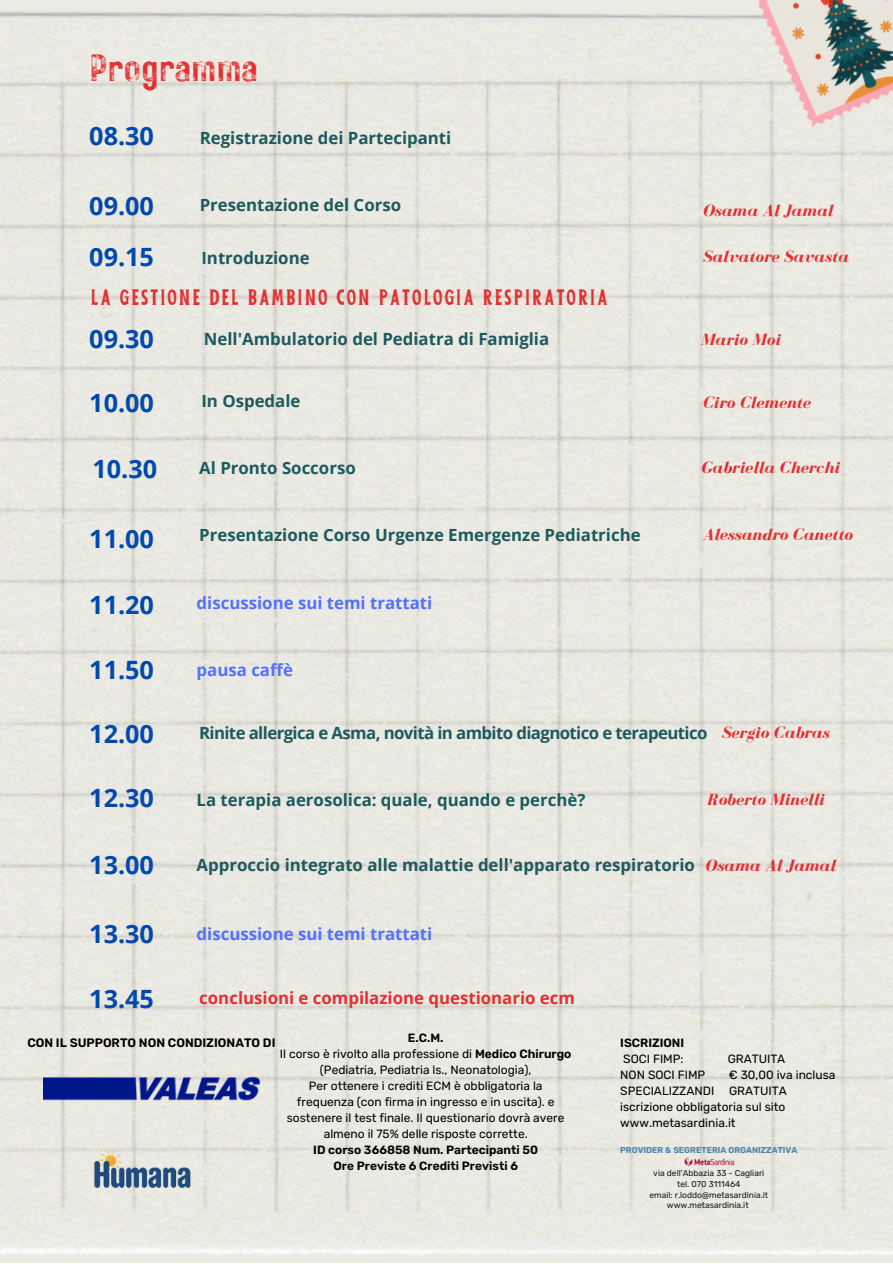
<style>
.page{position:relative;width:893px;height:1264px;background:#fff}
.page>*{position:absolute;margin:0;border:0;box-sizing:border-box;transform-origin:0 0}
.t1{font:37.95px "Rustic Printed Stamp";color:#e43030}
.t2{font:28.35px "Welder Miles";letter-spacing:.095em;color:#e43030}
.t3{font:700 25.2px "Open Sans";color:#004aad}
.t4{font:700 16.8px "Open Sans";color:#1c5a5e}
.t5{font:italic 700 16.8px "Bodoni FLF";color:#e43030}
.t6{font:700 16.8px "Open Sans";color:#5271ff}
.t7{font:700 16.8px "Open Sans";letter-spacing:-.035em;color:#1c5a5e}
.t8{font:700 16.8px "Open Sans";color:#e43030}
.t9{font:600 12.3px "Rubik";color:#000}
.t10{font:12px/16px "Rubik";color:#000;text-align:center}
.t11{font:600 12px/16px "Rubik";color:#000;text-align:center}
.t12{font:8.55px/10.8px "Rubik";color:#111b1e;text-align:center}
.t13{font:600 8.55px "Rubik";color:#4384b0}
.s1{font-weight:600}
</style>
<div class="page">
<img style="left:0;top:0;width:892px;height:1262px">
<img style="left:754px;top:0;width:138px;height:129px">
<img style="left:89px;top:1115px;width:106px;height:105px">
<img style="left:43px;top:1076px;width:217px;height:38px">
<img style="left:683px;top:1155px;width:51px;height:12px">
<h1 class="t1" style="left:89px;top:42px;width:170px">Programma</h1>
<h3 class="t3" style="left:89px;top:118px;width:66px">08.30</h3>
<h3 class="t4" style="left:200px;top:126px;width:253px">Registrazione dei Partecipanti</h3>
<h3 class="t3" style="left:89px;top:188px;width:66px">09.00</h3>
<h3 class="t4" style="left:200px;top:193px;width:203px">Presentazione del Corso</h3>
<h3 class="t3" style="left:89px;top:239px;width:66px">09.15</h3>
<h3 class="t4" style="left:201px;top:245px;width:110px">Introduzione</h3>
<h2 class="t2" style="left:91px;top:283px;width:517px">LA GESTIONE DEL BAMBINO CON PATOLOGIA RESPIRATORIA</h2>
<h3 class="t4" style="left:204px;top:327px;width:347px">Nell'Ambulatorio del Pediatra di Famiglia</h3>
<h3 class="t3" style="left:89px;top:321px;width:66px">09.30</h3>
<h3 class="t3" style="left:89px;top:385px;width:66px">10.00</h3>
<h3 class="t4" style="left:201px;top:389px;width:100px">In Ospedale</h3>
<h3 class="t3" style="left:93px;top:451px;width:66px">10.30</h3>
<h3 class="t4" style="left:199px;top:456px;width:158px">Al Pronto Soccorso</h3>
<h3 class="t3" style="left:89px;top:521px;width:66px">11.00</h3>
<h3 class="t4" style="left:199px;top:523px;width:443px">Presentazione Corso Urgenze Emergenze Pediatriche</h3>
<h3 class="t3" style="left:89px;top:587px;width:66px">11.20</h3>
<h3 class="t6" style="left:197px;top:590px;width:237px">discussione sui temi trattati</h3>
<h3 class="t3" style="left:89px;top:652px;width:66px">11.50</h3>
<h3 class="t6" style="left:197px;top:657px;width:98px">pausa caffè</h3>
<h3 class="t5" style="left:702px;top:201px;width:132px">Osama Al Jamal</h3>
<h3 class="t5" style="left:702px;top:248px;width:147px">Salvatore Savasta</h3>
<h3 class="t5" style="left:701px;top:330px;width:81px">Mario Moi</h3>
<h3 class="t5" style="left:702px;top:394px;width:109px">Ciro Clemente</h3>
<h3 class="t5" style="left:701px;top:459px;width:140px">Gabriella Cherchi</h3>
<h3 class="t5" style="left:702px;top:525px;width:151px">Alessandro Canetto</h3>
<h3 class="t3" style="left:89px;top:716px;width:66px">12.00</h3>
<h3 class="t3" style="left:89px;top:780px;width:66px">12.30</h3>
<h3 class="t7" style="left:199px;top:721px;width:510px">Rinite allergica e Asma, novità in ambito diagnotico e terapeutico</h3>
<h3 class="t5" style="left:721px;top:723px;width:109px">Sergio Cabras</h3>
<h3 class="t4" style="left:197px;top:788px;width:390px">La terapia aerosolica: quale, quando e perchè?</h3>
<h3 class="t5" style="left:707px;top:790px;width:119px">Roberto Minelli</h3>
<h3 class="t3" style="left:89px;top:847px;width:66px">13.00</h3>
<h3 class="t4" style="left:197px;top:852px;width:500px">Approccio integrato alle malattie dell'apparato respiratorio</h3>
<h3 class="t5" style="left:705px;top:856px;width:132px">Osama Al Jamal</h3>
<h3 class="t3" style="left:89px;top:916px;width:66px">13.30</h3>
<h3 class="t6" style="left:197px;top:921px;width:237px">discussione sui temi trattati</h3>
<h3 class="t3" style="left:89px;top:980px;width:66px">13.45</h3>
<h3 class="t8" style="left:199px;top:986px;width:377px">conclusioni e compilazione questionario ecm</h3>
<p class="t10" style="left:280px;top:1029px;width:293px"><span class="s1">E.C.M.<br></span>Il corso è rivolto alla professione di <span class="s1">Medico Chirurgo </span>(Pediatria, Pediatria ls., Neonatologia),<br>Per ottenere i crediti ECM è obbligatoria la frequenza (con firma in ingresso e in uscita). e sostenere il test finale. Il questionario dovrà avere almeno il 75% delle risposte corrette.</p>
<p class="t11" style="left:313px;top:1141px;width:226px">ID corso 366858 Num. Partecipanti 50<br>Ore Previste 6 Crediti Previsti 6</p>
<p class="t9" style="left:27px;top:1035px;width:249px">CON IL SUPPORTO NON CONDIZIONATO DI</p>
<p class="t11" style="left:620px;top:1034px;width:65px">ISCRIZIONI</p>
<p class="t10" style="left:623px;top:1050px;width:62px">SOCI FIMP:</p>
<p class="t10" style="left:727px;top:1050px;width:59px">GRATUITA</p>
<p class="t10" style="left:620px;top:1066px;width:86px">NON SOCI FIMP</p>
<p class="t10" style="left:620px;top:1066px;width:217px;text-align:left;text-indent:108px">€ 30,00 iva inclusa<br>SPECIALIZZANDI GRATUITA iscrizione obbligatoria sul sito www.metasardinia.it</p>
<p class="t13" style="left:620px;top:1145px;width:178px">PROVIDER &amp; SEGRETERIA ORGANIZZATIVA</p>
<p class="t12" style="left:649px;top:1167px;width:120px">via dell'Abbazia 33 - Cagliari tel. 070 3111464<br>email: r.loddo@metasardinia.it www.metasardinia.it</p>
</div>
